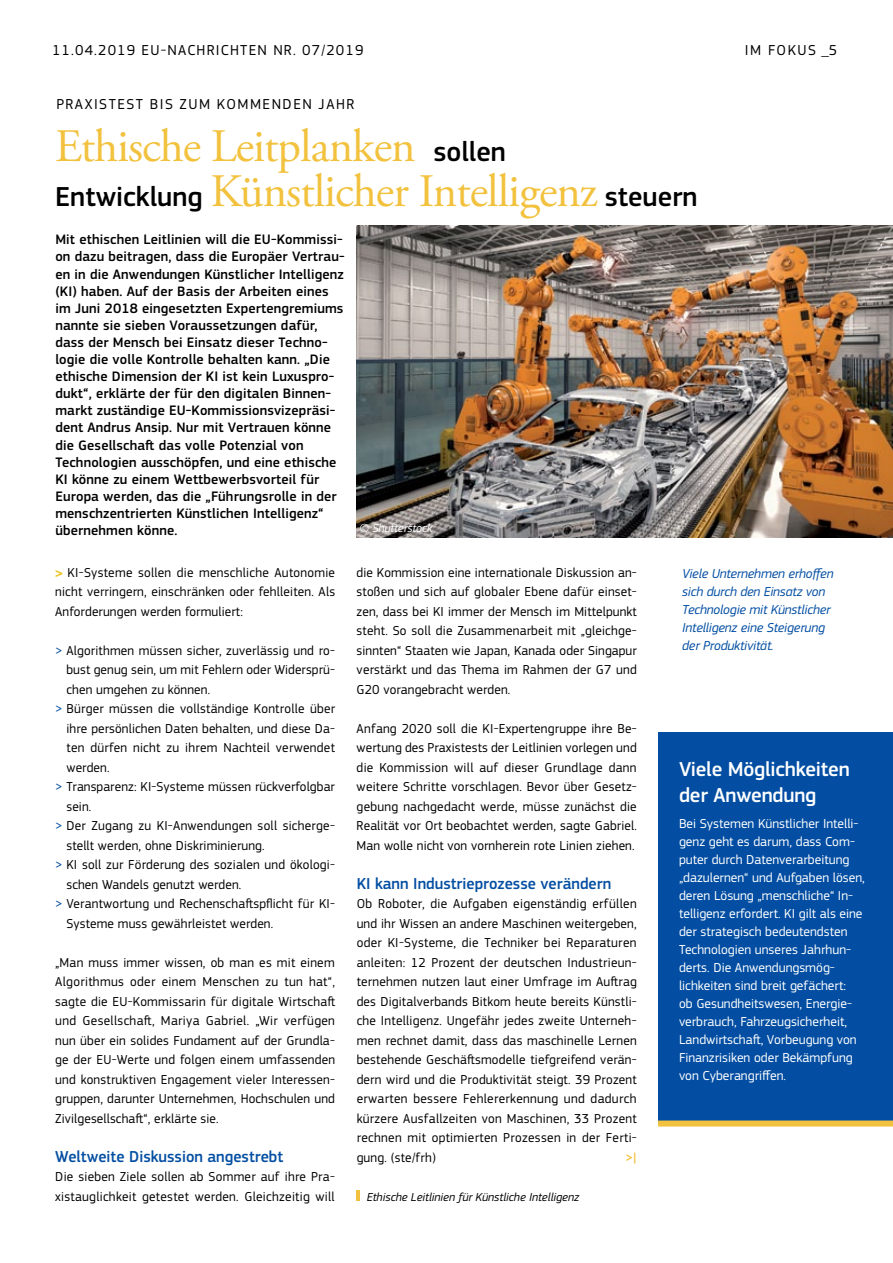
<style>
.page{position:relative;width:893px;height:1263px;background:#fff}
.page>*{position:absolute;margin:0;border:0;box-sizing:border-box;transform-origin:0 0}
.t1{font:46.5px/45px "Adobe Garamond Pro";letter-spacing:-.02em;color:#f2c23e}
.t2{font:500 21px/25.5px "EC Square Sans Pro";letter-spacing:-.01em;color:#fff}
.t3{font:500 16.5px "EC Square Sans Pro";color:#034ea2}
.t4{font:15px "EC Square Sans Pro";letter-spacing:.08em;color:#000}
.t5{font:500 14.25px/17.1px "EC Square Sans Pro";letter-spacing:.01em;color:#000}
.t6{font:13.5px/19.5px "EC Square Sans Pro";letter-spacing:.01em;color:#000;text-align:justify}
.t7{font:13.5px/18px "EC Square Sans Pro";color:#fff}
.t8{font:italic 13.5px/18px "EC Square Sans Pro";letter-spacing:-.01em;color:#034ea2}
.t9{font:500 13.5px "EC Square Sans Pro";color:#f2c23e}
.t10{font:italic 12px "EC Square Sans Pro";color:#000}
.t11{font:italic 12px "EC Square Sans Pro";letter-spacing:-.01em;color:#fff}
.s1{font-family:"EC Square Sans Pro";font-weight:500;font-size:28.5px;color:#000}
.s2{font-family:"Helvetica Neue LT";font-weight:700;font-stretch:condensed;color:#edc52a}
.s3{color:#034ea2}
</style>
<div class="page">
<img style="left:357px;top:225px;width:536px;height:313px">
<svg style="left:357px;top:1191px;width:3px;height:10px"></svg>
<div style="left:658px;top:732px;width:235px;height:391px;background:#034ea2"></div>
<div style="left:658px;top:1120px;width:235px;height:6px;background:#f2c23e"></div>
<p class="t4" style="left:52px;top:42px;width:313px">11.04.2019 EU-NACHRICHTEN NR. 07/2019</p>
<p class="t4" style="left:745px;top:41px;width:53px">im fokus</p>
<p class="t4" style="left:821px;top:41px;width:17px">_5</p>
<p class="t4" style="left:56px;top:95px;width:47px">Praxistest</p>
<p class="t4" style="left:150px;top:95px;width:9px">bis</p>
<p class="t4" style="left:180px;top:95px;width:11px">zum</p>
<p class="t4" style="left:217px;top:95px;width:32px">kommenden</p>
<p class="t4" style="left:319px;top:95px;width:34px">Jahr</p>
<h1 class="t1" style="left:55px;top:126px;width:644px">Ethische Leitplanken <span class="s1">sollen<br>Entwicklung</span> Künstlicher Intelligenz <span class="s1">steuern</span></h1>
<p class="t5" style="left:55px;top:231px;width:291px">Mit ethischen Leitlinien will die EU-Kommissi&shy;on dazu beitragen, dass die Europäer Vertrau&shy;en in die Anwendungen Künstlicher Intelligenz (KI) haben. Auf der Basis der Arbeiten eines im Juni 2018 eingesetzten Expertengremiums nannte sie sieben Voraussetzungen dafür, dass der Mensch bei Einsatz dieser Techno&shy;logie die volle Kontrolle behalten kann. „Die ethische Dimension der KI ist kein Luxuspro&shy;dukt“, erklärte der für den digitalen Binnen&shy;markt zuständige EU-Kommissionsvizepräsi&shy;dent Andrus Ansip. Nur mit Vertrauen könne die Gesellschaft das volle Potenzial von Technologien ausschöpfen, und eine ethische KI könne zu einem Wettbewerbsvorteil für Europa werden, das die „Führungsrolle in der menschzentrierten Künstlichen Intelligenz“ übernehmen könne.</p>
<p class="t8" style="left:682px;top:564px;width:153px">Viele Unternehmen erhoffen sich durch den Einsatz von<br>Technologie mit Künstlicher<br>Intelligenz eine Steigerung der Produktivität.</p>
<p class="t11" style="left:360px;top:521px;width:74px">© Shutterstock</p>
<p class="t6" style="left:357px;top:563px;width:282px">die Kommission eine internationale Diskussion an&shy;stoßen und sich auf globaler Ebene dafür einset&shy;zen, dass bei KI immer der Mensch im Mittelpunkt steht. So soll die Zusammenarbeit mit „gleichge&shy;sinnten“ Staaten wie Japan, Kanada oder Singapur verstärkt und das Thema im Rahmen der G7 und G20 vorangebracht werden.</p>
<p class="t6" style="left:357px;top:719px;width:282px">Anfang 2020 soll die KI-Expertengruppe ihre Be&shy;wertung des Praxistests der Leitlinien vorlegen und die Kommission will auf dieser Grundlage dann weitere Schritte vorschlagen. Bevor über Gesetz&shy;gebung nachgedacht werde, müsse zunächst die Realität vor Ort beobachtet werden, sagte Gabriel.<br>Man wolle nicht von vornherein rote Linien ziehen.</p>
<p class="t3" style="left:357px;top:874px;width:256px">KI kann Industrieprozesse verändern</p>
<p class="t6" style="left:357px;top:894px;width:282px">Ob Roboter, die Aufgaben eigenständig erfüllen und ihr Wissen an andere Maschinen weitergeben, oder KI-Systeme, die Techniker bei Reparaturen anleiten: 12 Prozent der deutschen Industrieun&shy;ternehmen nutzen laut einer Umfrage im Auftrag des Digitalverbands Bitkom heute bereits Künstli&shy;che Intelligenz. Ungefähr jedes zweite Unterneh&shy;men rechnet damit, dass das maschinelle Lernen bestehende Geschäftsmodelle tiefgreifend verän&shy;dern wird und die Produktivität steigt. 39 Prozent erwarten bessere Fehlererkennung und dadurch kürzere Ausfallzeiten von Maschinen, 33 Prozent rechnen mit optimierten Prozessen in der Ferti&shy;gung. (ste/frh)</p>
<p class="t6" style="left:55px;top:563px;width:281px"><span class="s2">&gt;</span> KI-Systeme sollen die menschliche Autonomie nicht verringern, einschränken oder fehlleiten. Als Anforderungen werden formuliert:</p>
<p class="t6" style="left:55px;top:641px;width:281px"><span class="s3">&gt;</span> Algorithmen müssen sicher, zuverlässig und ro-</p>
<p class="t6" style="left:66px;top:660px;width:270px">bust genug sein, um mit Fehlern oder Widersprü-</p>
<p class="t6" style="left:66px;top:680px;width:145px">chen umgehen zu können.</p>
<p class="t6" style="left:55px;top:699px;width:281px"><span class="s3">&gt;</span> Bürger müssen die vollständige Kontrolle über</p>
<p class="t6" style="left:66px;top:719px;width:270px">ihre persönlichen Daten behalten, und diese Da-</p>
<p class="t6" style="left:66px;top:738px;width:270px">ten dürfen nicht zu ihrem Nachteil verwendet</p>
<p class="t6" style="left:66px;top:758px;width:45px">werden.</p>
<p class="t6" style="left:55px;top:777px;width:281px"><span class="s3">&gt;</span> Transparenz: KI-Systeme müssen rückverfolgbar</p>
<p class="t6" style="left:66px;top:797px;width:26px">sein.</p>
<p class="t6" style="left:55px;top:816px;width:281px"><span class="s3">&gt;</span> Der Zugang zu KI-Anwendungen soll sicherge-</p>
<p class="t6" style="left:66px;top:836px;width:200px">stellt werden, ohne Diskriminierung.</p>
<p class="t6" style="left:55px;top:855px;width:281px"><span class="s3">&gt;</span> KI soll zur Förderung des sozialen und ökologi-</p>
<p class="t6" style="left:66px;top:875px;width:176px">schen Wandels genutzt werden.</p>
<p class="t6" style="left:55px;top:894px;width:281px"><span class="s3">&gt;</span> Verantwortung und Rechenschaftspflicht für KI-</p>
<p class="t6" style="left:66px;top:914px;width:208px">Systeme muss gewährleistet werden.</p>
<p class="t6" style="left:55px;top:953px;width:281px">„Man muss immer wissen, ob man es mit einem Algorithmus oder einem Menschen zu tun hat“, sagte die EU-Kommissarin für digitale Wirtschaft und Gesellschaft, Mariya Gabriel. „Wir verfügen nun über ein solides Fundament auf der Grundla&shy;ge der EU-Werte und folgen einem umfassenden und konstruktiven Engagement vieler Interessen&shy;gruppen, darunter Unternehmen, Hochschulen und Zivilgesellschaft“, erklärte sie.</p>
<p class="t3" style="left:55px;top:1147px;width:230px">Weltweite Diskussion angestrebt</p>
<p class="t6" style="left:55px;top:1167px;width:281px">Die sieben Ziele sollen ab Sommer auf ihre Pra&shy;xistauglichkeit getestet werden. Gleichzeitig will</p>
<h2 class="t2" style="left:679px;top:757px;width:172px">Viele Möglichkeiten der Anwendung</h2>
<p class="t7" style="left:679px;top:815px;width:187px">Bei Systemen Künstlicher Intelli&shy;genz geht es darum, dass Com&shy;puter durch Datenverarbeitung „dazulernen“ und Aufgaben lösen, deren Lösung „menschliche“ In&shy;telligenz erfordert. KI gilt als eine der strategisch bedeutendsten<br>Technologien unseres Jahrhun&shy;derts. Die Anwendungsmög&shy;lichkeiten sind breit gefächert:<br>ob Gesundheitswesen, Energie&shy;verbrauch, Fahrzeugsicherheit,<br>Landwirtschaft, Vorbeugung von<br>Finanzrisiken oder Bekämpfung von Cyberangriffen.</p>
<p class="t9" style="left:625px;top:1149px;width:13px">&gt;|</p>
<p class="t10" style="left:367px;top:1190px;width:214px">Ethische Leitlinien für Künstliche Intelligenz</p>
</div>
